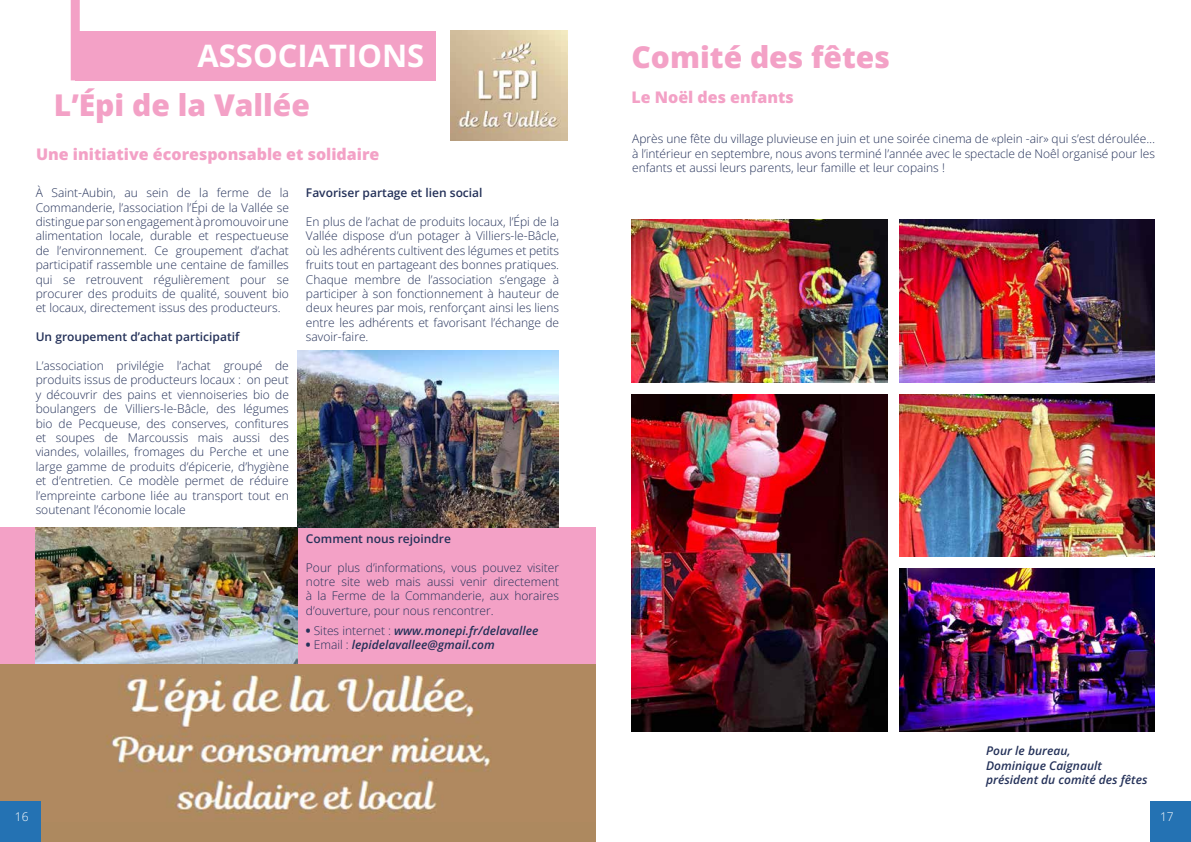
<style>
.page{position:relative;width:1191px;height:842px;background:#fff}
.page>*{position:absolute;margin:0;border:0;box-sizing:border-box;transform-origin:0 0}
.t1{font:700 31px "Open Sans";color:#fff}
.t2{font:800 30px "Open Sans";color:#f3a1c6}
.t3{font:800 16px "Open Sans";color:#f3a1c6}
.t4{font:300 12px/14.4px "Open Sans";color:#243159;text-align:justify}
.t5{font:italic 600 12px/14.4px "Open Sans";color:#243159}
.t6{font:600 12px "Open Sans";color:#243159}
.t7{font:300 12px "Open Sans";color:#fff}
.s1{font-weight:800;font-style:normal}
.s2{font-weight:300;font-style:normal}
</style>
<div class="page">
<div style="left:0;top:814px;width:595px;height:28px;background:#ad895f"></div>
<img style="left:0;top:663px;width:595px;height:158px">
<div style="left:0;top:527px;width:595px;height:136px;background:#f3a1c6"></div>
<div style="left:0;top:801px;width:40px;height:41px;background:#2472b3"></div>
<div style="left:75px;top:31px;width:361px;height:49px;background:#f3a1c6"></div>
<div style="left:71px;top:0;width:9px;height:80px;background:#f3a1c6"></div>
<img style="left:36px;top:527px;width:261px;height:136px">
<img style="left:297px;top:351px;width:261px;height:176px">
<img style="left:451px;top:31px;width:116px;height:109px">
<img style="left:631px;top:220px;width:256px;height:162px">
<img style="left:899px;top:220px;width:256px;height:162px">
<img style="left:899px;top:394px;width:256px;height:163px">
<img style="left:631px;top:394px;width:256px;height:337px">
<img style="left:899px;top:569px;width:256px;height:162px">
<div style="left:1151px;top:801px;width:40px;height:41px;background:#2472b3"></div>
<h1 class="t1" style="left:197px;top:34px;width:228px">ASSOCIATIONS</h1>
<h2 class="t2" style="left:54px;top:85px;width:258px">L’Épi de la Vallée</h2>
<h3 class="t3" style="left:36px;top:143px;width:345px">Une initiative écoresponsable et solidaire</h3>
<p class="t4" style="left:36px;top:185px;width:255px">À Saint-Aubin, au sein de la ferme de la Commanderie, l’association l’Épi de la Vallée se distingue par son engagement à promouvoir une alimentation locale, durable et respectueuse de l’environnement. Ce groupement d’achat participatif rassemble une centaine de familles qui se retrouvent régulièrement pour se procurer des produits de qualité, souvent bio et locaux, directement issus des producteurs.</p>
<p class="t6" style="left:36px;top:329px;width:205px">Un groupement d’achat participatif</p>
<p class="t4" style="left:36px;top:358px;width:255px">L’association privilégie l’achat groupé de produits issus de producteurs locaux : on peut y découvrir des pains et viennoiseries bio de boulangers de Villiers-le-Bâcle, des légumes bio de Pecqueuse, des conserves, confitures et soupes de Marcoussis mais aussi des viandes, volailles, fromages du Perche et une large gamme de produits d’épicerie, d’hygiène et d’entretien. Ce modèle permet de réduire l’empreinte carbone liée au transport tout en soutenant l’économie locale</p>
<p class="t6" style="left:306px;top:185px;width:178px">Favoriser partage et lien social</p>
<p class="t4" style="left:306px;top:214px;width:255px">En plus de l’achat de produits locaux, l’Épi de la Vallée dispose d’un potager à Villiers-le-Bâcle, où les adhérents cultivent des légumes et petits fruits tout en partageant des bonnes pratiques.<br>Chaque membre de l’association s’engage à participer à son fonctionnement à hauteur de deux heures par mois, renforçant ainsi les liens entre les adhérents et favorisant l’échange de savoir-faire.</p>
<p class="t7" style="left:15px;top:808px;width:15px">16</p>
<p class="t6" style="left:306px;top:530px;width:147px">Comment nous rejoindre</p>
<p class="t4" style="left:306px;top:560px;width:255px">Pour plus d’informations, vous pouvez visiter notre site web mais aussi venir directement à la Ferme de la Commanderie, aux horaires d’ouverture, pour nous rencontrer.</p>
<p class="t5" style="left:306px;top:623px;width:234px"><span class="s1">•</span> <span class="s2">Sites internet :</span> www.monepi.fr/delavallee</p>
<p class="t5" style="left:306px;top:637px;width:190px"><span class="s1">•</span> <span class="s2">Email :</span> lepidelavallee@gmail.com</p>
<h2 class="t2" style="left:631px;top:37px;width:260px">Comité des fêtes</h2>
<h3 class="t3" style="left:631px;top:86px;width:164px">Le Noël des enfants</h3>
<p class="t4" style="left:632px;top:131px;width:524px">Après une fête du village pluvieuse en juin et une soirée cinema de «plein -air» qui s’est déroulée… à l’intérieur en septembre, nous avons terminé l’année avec le spectacle de Noêl organisé pour les enfants et aussi leurs parents, leur famille et leur copains !</p>
<p class="t5" style="left:986px;top:743px;width:163px">Pour le bureau,<br>Dominique Caignault président du comité des fêtes</p>
<p class="t7" style="left:1160px;top:808px;width:15px">17</p>
</div>
